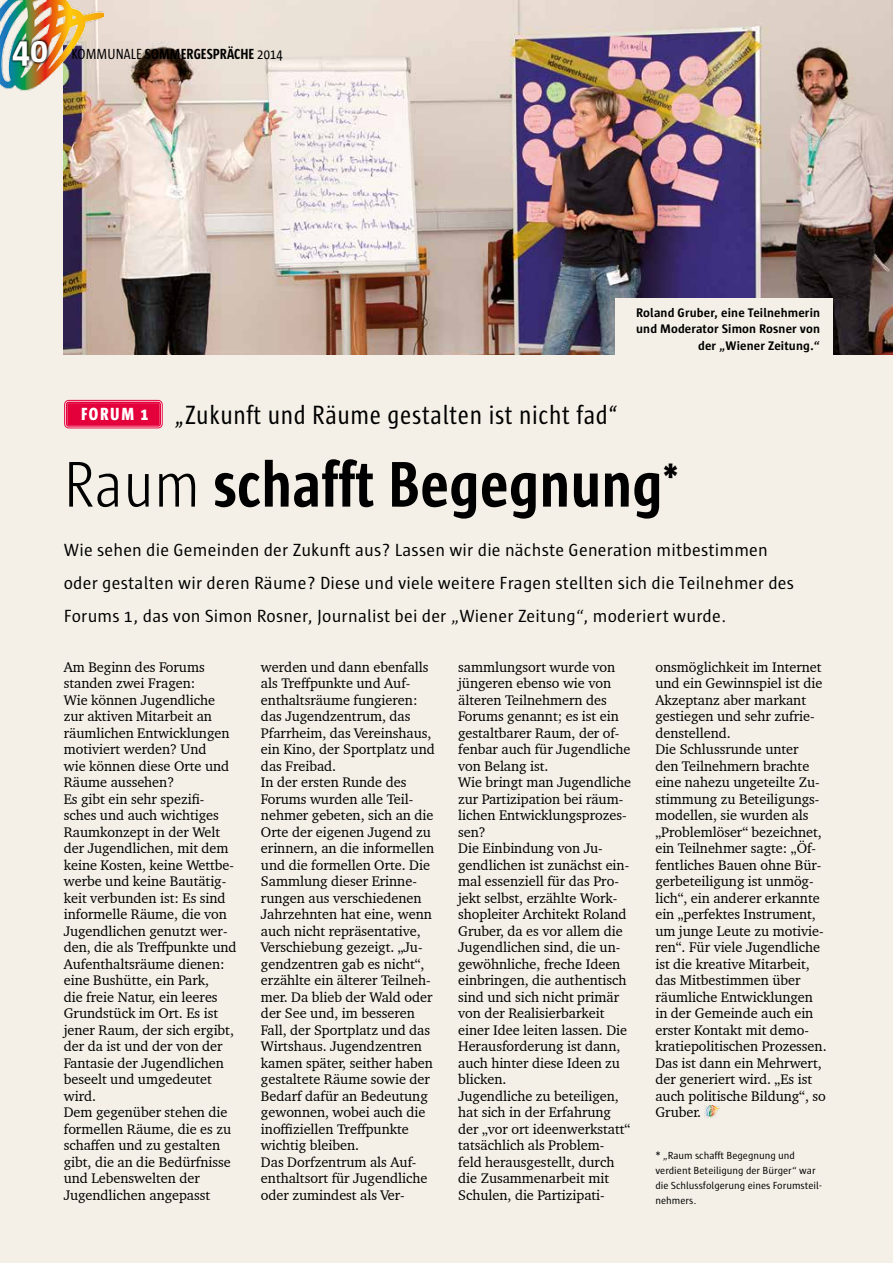
<style>
.page{position:relative;width:893px;height:1263px;background:#f4f0e7}
.page>*{position:absolute;margin:0;border:0;box-sizing:border-box;transform-origin:0 0}
.t1{font:700 66px "Sun Cd";letter-spacing:.01em;color:#000}
.t2{font:700 36px "Sun";color:#fff}
.t3{font:27px "Sun Cd";letter-spacing:.025em;color:#000}
.t4{font:18px/33px "Sun";letter-spacing:.01em;color:#000}
.t5{font:700 15px "Sun Cd";letter-spacing:.005em;color:#000}
.t6{font:14.25px/16.5px "Charter BT Pro";color:#000}
.t7{font:700 12.75px/16.5px "Sun";letter-spacing:.01em;color:#000;text-align:right}
.t8{font:10.5px/15px "Sun";color:#000}
.s1{font-weight:400}
.s2{font-weight:300}
</style>
<div class="page">
<img style="left:64px;top:0;width:829px;height:354px">
<img style="left:705px;top:1106px;width:14px;height:11px">
<div style="left:615px;top:298px;width:218px;height:77px;background:#f4f0e7"></div>
<div style="left:64px;top:400px;width:98px;height:28px;border:1px solid #e4003a;border-radius:4px"></div>
<svg style="left:65px;top:401px;width:97px;height:26px;background:#e51046"></svg>
<img style="left:0;top:0;width:103px;height:92px">
<div style="left:10px;top:38px;width:40px;height:30px;background:#000;opacity:.75"></div>
<h2 class="t2" style="left:12px;top:30px;width:38px">40</h2>
<p class="t5" style="left:72px;top:46px;width:213px"><span class="s1">KOMMUNALE</span> SOMMERGESPRÄCHE <span class="s1">2014</span></p>
<p class="t7" style="left:636px;top:304px;width:186px">Roland Gruber, eine Teilnehmerin und Moderator Simon Rosner von der „Wiener Zeitung.“</p>
<h3 class="t3" style="left:81px;top:401px;width:538px"><sup>FORUM</sup> <sup>1</sup> „Zukunft und Räume gestalten ist nicht fad“</h3>
<h1 class="t1" style="left:64px;top:450px;width:616px"><span class="s2">Raum</span> schafft Begegnung<sup>*</sup></h1>
<p class="t4" style="left:64px;top:534px;width:732px">Wie sehen die Gemeinden der Zukunft aus? Lassen wir die nächste Generation mitbestimmen oder gestalten wir deren Räume? Diese und viele weitere Fragen stellten sich die Teilnehmer des<br>Forums 1, das von Simon Rosner, Journalist bei der „Wiener Zeitung“, moderiert wurde.</p>
<p class="t6" style="left:64px;top:658px;width:174px">Am Beginn des Forums standen zwei Fragen:<br>Wie können Jugendliche zur aktiven Mitarbeit an räumlichen Entwicklungen motiviert werden? Und<br>wie können diese Orte und<br>Räume aussehen?<br>Es gibt ein sehr spezifi&shy;sches und auch wichtiges<br>Raumkonzept in der Welt der Jugendlichen, mit dem keine Kosten, keine Wettbe&shy;werbe und keine Bautätig&shy;keit verbunden ist: Es sind informelle Räume, die von<br>Jugendlichen genutzt wer&shy;den, die als Treffpunkte und<br>Aufenthaltsräume dienen: eine Bushütte, ein Park,<br>die freie Natur, ein leeres<br>Grundstück im Ort. Es ist jener Raum, der sich ergibt, der da ist und der von der<br>Fantasie der Jugendlichen beseelt und umgedeutet wird.<br>Dem gegenüber stehen die formellen Räume, die es zu schaffen und zu gestalten gibt, die an die Bedürfnisse und Lebenswelten der<br>Jugendlichen angepasst</p>
<p class="t6" style="left:261px;top:658px;width:175px">werden und dann ebenfalls als Treffpunkte und Auf&shy;enthaltsräume fungieren: das Jugendzentrum, das<br>Pfarrheim, das Vereinshaus, ein Kino, der Sportplatz und das Freibad.<br>In der ersten Runde des<br>Forums wurden alle Teil&shy;nehmer gebeten, sich an die<br>Orte der eigenen Jugend zu erinnern, an die informellen und die formellen Orte. Die<br>Sammlung dieser Erinne&shy;rungen aus verschiedenen<br>Jahrzehnten hat eine, wenn auch nicht repräsentative,<br>Verschiebung gezeigt. „Ju&shy;gendzentren gab es nicht“, erzählte ein älterer Teilneh&shy;mer. Da blieb der Wald oder der See und, im besseren<br>Fall, der Sportplatz und das<br>Wirtshaus. Jugendzentren kamen später, seither haben gestaltete Räume sowie der<br>Bedarf dafür an Bedeutung gewonnen, wobei auch die inoffiziellen Treffpunkte wichtig bleiben.<br>Das Dorfzentrum als Auf&shy;enthaltsort für Jugendliche oder zumindest als Ver-</p>
<p class="t6" style="left:458px;top:658px;width:175px">sammlungsort wurde von jüngeren ebenso wie von älteren Teilnehmern des<br>Forums genannt; es ist ein gestaltbarer Raum, der of&shy;fenbar auch für Jugendliche von Belang ist.<br>Wie bringt man Jugendliche zur Partizipation bei räum&shy;lichen Entwicklungsprozes&shy;sen?<br>Die Einbindung von Ju&shy;gendlichen ist zunächst ein&shy;mal essenziell für das Pro&shy;jekt selbst, erzählte Work&shy;shopleiter Architekt Roland<br>Gruber, da es vor allem die<br>Jugendlichen sind, die un&shy;gewöhnliche, freche Ideen einbringen, die authentisch sind und sich nicht primär von der Realisierbarkeit einer Idee leiten lassen. Die<br>Herausforderung ist dann, auch hinter diese Ideen zu blicken.<br>Jugendliche zu beteiligen, hat sich in der Erfahrung der „vor ort ideenwerkstatt“ tatsächlich als Problem&shy;feld herausgestellt, durch die Zusammenarbeit mit<br>Schulen, die Partizipati-</p>
<p class="t6" style="left:655px;top:658px;width:173px">onsmöglichkeit im Internet und ein Gewinnspiel ist die<br>Akzeptanz aber markant gestiegen und sehr zufrie&shy;denstellend.<br>Die Schlussrunde unter<br>den Teilnehmern brachte eine nahezu ungeteilte Zu&shy;stimmung zu Beteiligungs&shy;modellen, sie wurden als „Problemlöser“ bezeichnet, ein Teilnehmer sagte: „Öf&shy;fentliches Bauen ohne Bür&shy;gerbeteiligung ist unmög&shy;lich“, ein anderer erkannte ein „perfektes Instrument, um junge Leute zu motivie&shy;ren“. Für viele Jugendliche ist die kreative Mitarbeit, das Mitbestimmen über räumliche Entwicklungen in der Gemeinde auch ein erster Kontakt mit demo&shy;kratiepolitischen Prozessen.<br>Das ist dann ein Mehrwert, der generiert wird. „Es ist auch politische Bildung“, so<br>Gruber.</p>
<p class="t8" style="left:655px;top:1148px;width:168px">* „Raum schafft Begegnung und verdient Beteiligung der Bürger“ war die Schlussfolgerung eines Forumsteil&shy;nehmers.</p>
</div>
